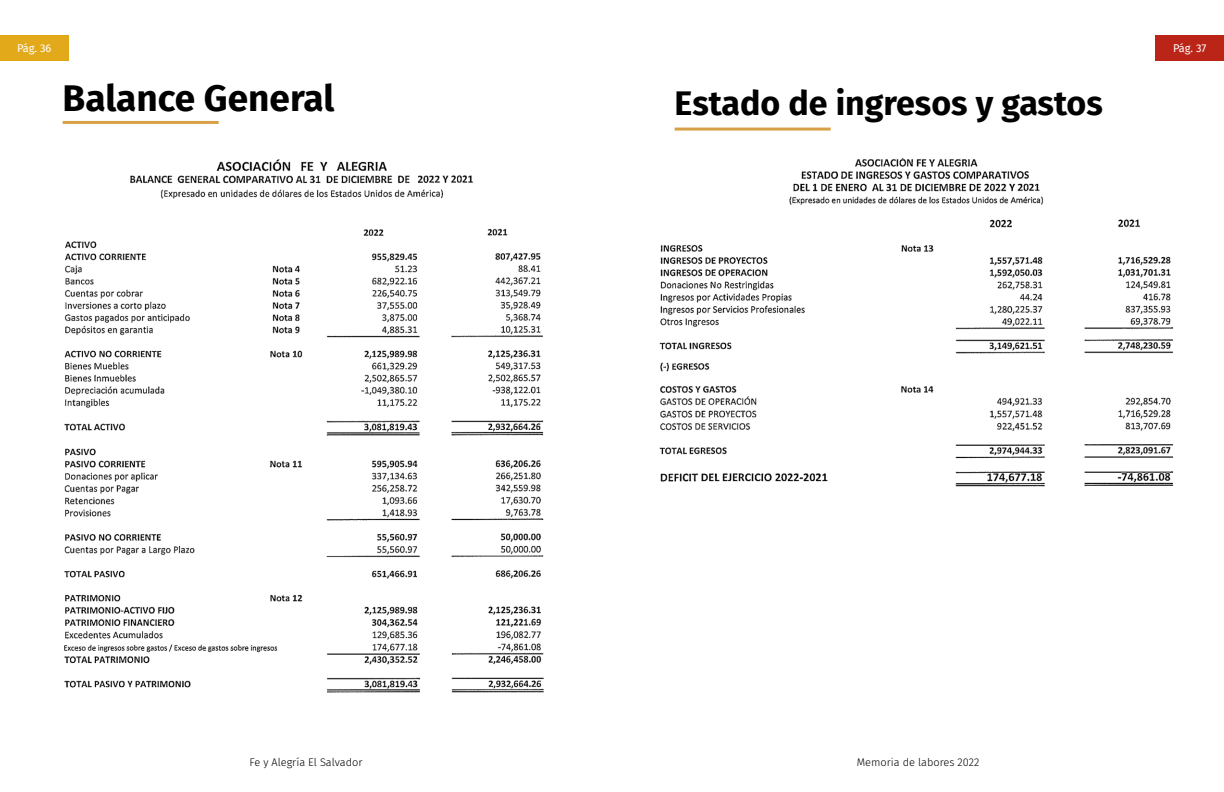
<style>
.page{position:relative;width:1224px;height:792px;background:#fff}
.page>*{position:absolute;margin:0;border:0;box-sizing:border-box;transform-origin:0 0}
.t1{font:700 37px "Fira Sans";color:#000}
.t2{font:700 34px "Fira Sans";color:#000}
.t3{font:300 11px "Fira Sans";color:#000}
.t4{font:11px "Fira Sans";letter-spacing:-.01em;color:#fff}
</style>
<div class="page">
<hr style="left:63px;top:121px;width:156px;height:3px;background:#d7a046">
<hr style="left:675px;top:128px;width:156px;height:3px;background:#d7a046">
<img style="left:64px;top:159px;width:480px;height:534px">
<img style="left:659px;top:158px;width:515px;height:329px">
<div style="left:0;top:35px;width:68px;height:25px;background:#e2aa1b"></div>
<div style="left:1156px;top:35px;width:68px;height:25px;background:#ba2518"></div>
<p class="t4" style="left:17px;top:40px;width:36px">Pág. 36</p>
<p class="t4" style="left:1173px;top:40px;width:35px">Pág. 37</p>
<h1 class="t1" style="left:63px;top:67px;width:273px">Balance General</h1>
<h2 class="t2" style="left:675px;top:75px;width:430px">Estado de ingresos y gastos</h2>
<p class="t3" style="left:249px;top:755px;width:115px">Fe y Alegría El Salvador</p>
<p class="t3" style="left:857px;top:755px;width:124px">Memoria de labores 2022</p>
</div>
